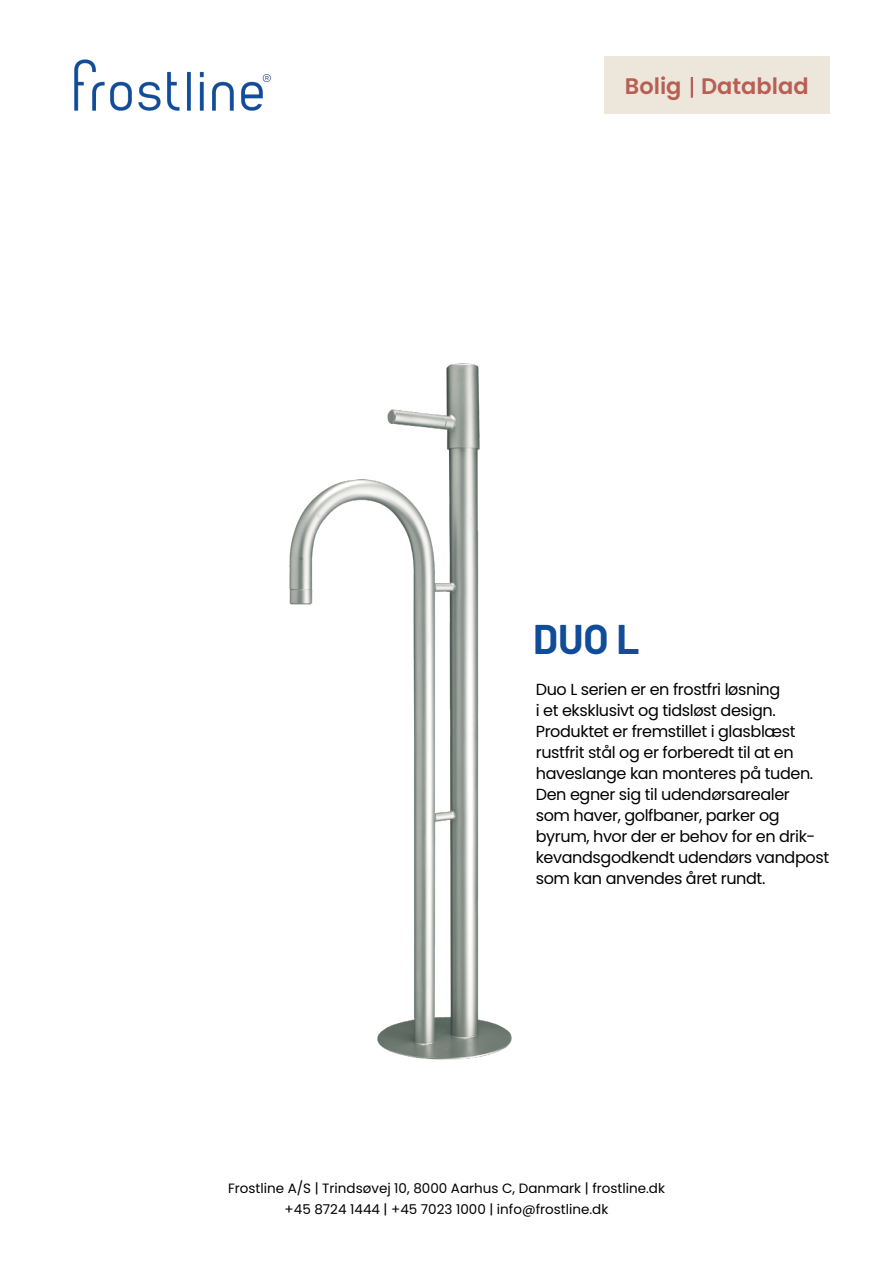
<style>
.page{position:relative;width:893px;height:1263px;background:#fff}
.page>*{position:absolute;margin:0;border:0;box-sizing:border-box;transform-origin:0 0}
.Rubrik{font:700 40.5px "Barlow";color:#104c99}
.Rubrik_1{font:600 22.5px "Poppins";color:#b75f54}
.Indledning{font:16.05px/21px "Poppins";letter-spacing:-.025em;color:#000101}
.t1{font:13.5px/20.9px "Poppins";color:#000101;text-align:center}
</style>
<div class="page">
<img style="left:74px;top:59px;width:197px;height:52px">
<img style="left:289px;top:363px;width:223px;height:697px">
<div style="left:604px;top:56px;width:225px;height:58px;background:#ede7db"></div>
<hr style="left:691px;top:77px;width:2px;height:21px;background:#b75f54">
<p class="Rubrik_1" style="left:625px;top:73px;width:58px">Bolig</p>
<p class="Rubrik_1" style="left:701px;top:73px;width:109px">Datablad</p>
<p class="Rubrik" style="left:533px;top:609px;width:108px">DUO L</p>
<p class="Indledning" style="left:536px;top:679px;width:295px">Duo L serien er en frostfri løsning<br>i et eksklusivt og tidsløst design.<br>Produktet er fremstillet i glasblæst rustfrit stål og er forberedt til at en haveslange kan monteres på tuden.<br>Den egner sig til udendørsarealer<br>som haver, golfbaner, parker og byrum, hvor der er behov for en drik&shy;kevandsgodkendt udendørs vandpost som kan anvendes året rundt.</p>
<p class="t1" style="left:228px;top:1178px;width:438px">Frostline A/S | Trindsøvej 10, 8000 Aarhus C, Danmark | frostline.dk +45 8724 1444 | +45 7023 1000 | info@frostline.dk</p>
</div>
